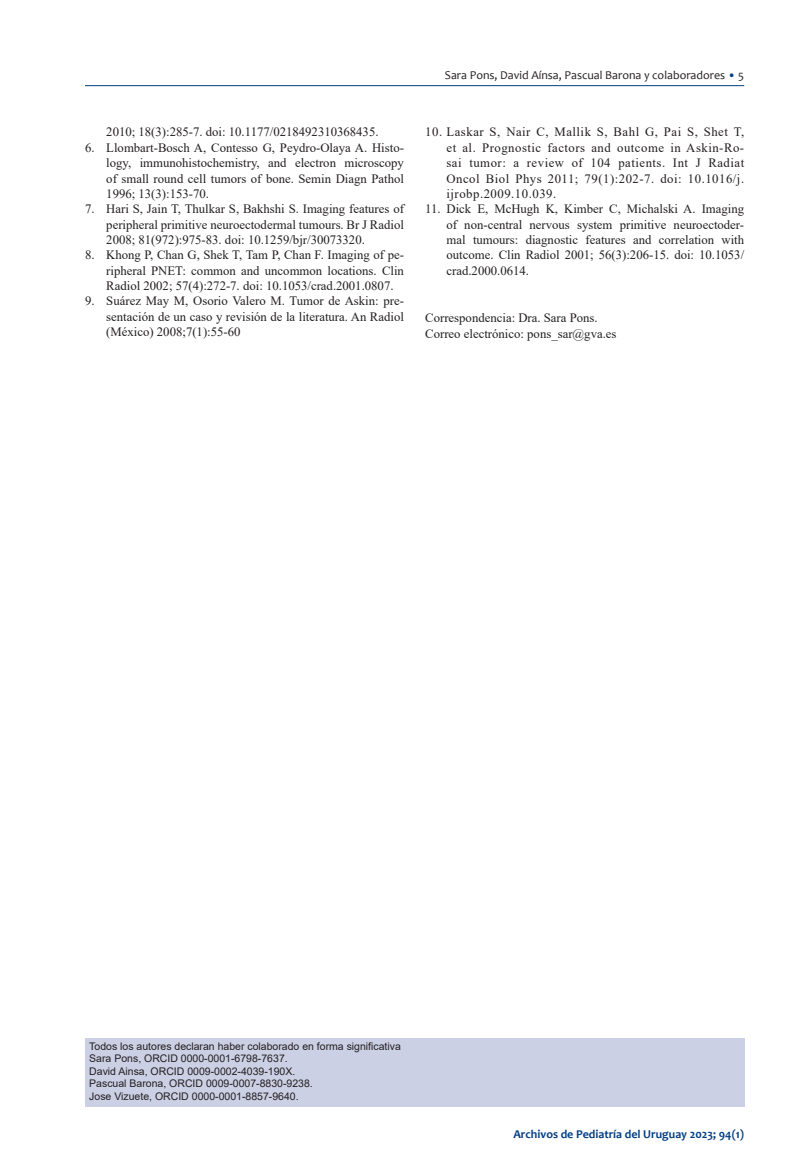
<style>
.page{position:relative;width:808px;height:1170px;background:#fff}
.page>*{position:absolute;margin:0;border:0;box-sizing:border-box;transform-origin:0 0}
.bib{font:12.75px/15.3px "Times New Roman";color:#231f20;text-align:justify}
.t1{font:12px "Candara";color:#231f20}
.t2{font:700 12px "Candara";color:#033e84}
.nota_al_pie{font:10.5px "Arial";color:#231f20}
.s1{color:#033e84}
</style>
<div class="page">
<hr style="left:85px;top:85px;width:659px;height:1px;background:#033e84">
<div style="left:85px;top:1037px;width:659px;height:69px;background:#ccd0e5"></div>
<p class="bib" style="left:106px;top:124px;width:274px">2010; 18(3):285-7. doi: 10.1177/0218492310368435.</p>
<p class="bib" style="left:106px;top:139px;width:299px;text-indent:-21px">6. Llombart-Bosch A, Contesso G, Peydro-Olaya A. Histo&shy;logy, immunohistochemistry, and electron microscopy of small round cell tumors of bone. Semin Diagn Pathol 1996; 13(3):153-70.</p>
<p class="bib" style="left:106px;top:201px;width:299px;text-indent:-21px">7. Hari S, Jain T, Thulkar S, Bakhshi S. Imaging features of peripheral primitive neuroectodermal tumours. Br J Radiol 2008; 81(972):975-83. doi: 10.1259/bjr/30073320.</p>
<p class="bib" style="left:106px;top:247px;width:299px;text-indent:-21px">8. Khong P, Chan G, Shek T, Tam P, Chan F. Imaging of pe&shy;ripheral PNET: common and uncommon locations. Clin Radiol 2002; 57(4):272-7. doi: 10.1053/crad.2001.0807.</p>
<p class="bib" style="left:106px;top:293px;width:299px;text-indent:-21px">9. Suárez May M, Osorio Valero M. Tumor de Askin: pre&shy;sentación de un caso y revisión de la literatura. An Radiol (México) 2008;7(1):55-60</p>
<p class="t1" style="left:445px;top:67px;width:301px">Sara Pons, David Aínsa, Pascual Barona y colaboradores <span class="s1">•</span> 5</p>
<p class="bib" style="left:446px;top:124px;width:299px;text-indent:-21px">10. Laskar S, Nair C, Mallik S, Bahl G, Pai S, Shet T, et al. Prognostic factors and outcome in Askin-Ro&shy;sai tumor: a review of 104 patients. Int J Radiat Oncol Biol Phys 2011; 79(1):202-7. doi: 10.1016/j. ijrobp.2009.10.039.</p>
<p class="bib" style="left:446px;top:201px;width:299px;text-indent:-21px">11. Dick E, McHugh K, Kimber C, Michalski A. Imaging of non-central nervous system primitive neuroectoder&shy;mal tumours: diagnostic features and correlation with outcome. Clin Radiol 2001; 56(3):206-15. doi: 10.1053/ crad.2000.0614.</p>
<p class="bib" style="left:425px;top:310px;width:174px">Correspondencia: Dra. Sara Pons.</p>
<p class="bib" style="left:425px;top:325px;width:193px">Correo electrónico: pons_sar@gva.es</p>
<p class="nota_al_pie" style="left:89px;top:1038px;width:313px">Todos los autores declaran haber colaborado en forma significativa</p>
<p class="nota_al_pie" style="left:89px;top:1051px;width:200px">Sara Pons, ORCID 0000-0001-6798-7637.</p>
<p class="nota_al_pie" style="left:89px;top:1063px;width:208px">David Ainsa, ORCID 0009-0002-4039-190X.</p>
<p class="nota_al_pie" style="left:89px;top:1076px;width:225px">Pascual Barona, ORCID 0009-0007-8830-9238.</p>
<p class="nota_al_pie" style="left:89px;top:1088px;width:211px">Jose Vizuete, ORCID 0000-0001-8857-9640.</p>
<p class="t2" style="left:513px;top:1126px;width:232px">Archivos de Pediatría del Uruguay 2023; 94(1)</p>
</div>
